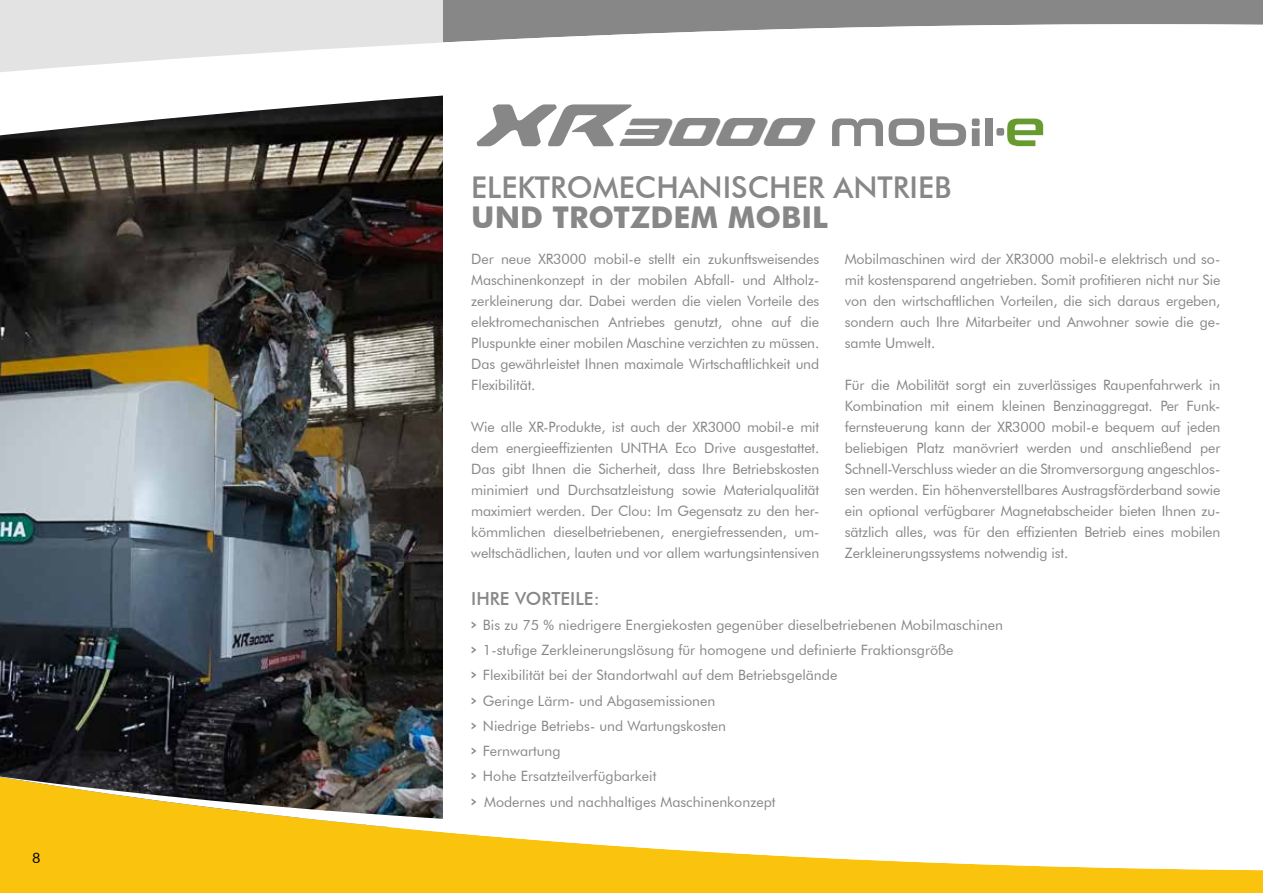
<style>
.page{position:relative;width:1263px;height:893px;background:#fff}
.page>*{position:absolute;margin:0;border:0;box-sizing:border-box;transform-origin:0 0}
.t1{font:italic 39px "Sea Dog 2001";color:#878787}
.t2{font:500 30px "Futura BT";color:#878787}
.t3{font:700 30px "Futura BT";color:#878787}
.t4{font:500 18px "Futura BT";color:#878787}
.t5{font:14.25px/21px "Futura BT";color:#878787;text-align:justify}
.t6{font:14.25px "Futura BT";color:#000}
.s1{font-size:58.5px}
.s2{font-family:"Agency FB";font-weight:700;font-size:15px}
</style>
<div class="page">
<img style="left:0;top:137px;width:443px;height:621px">
<svg style="left:0;top:758px;width:1263px;height:135px"></svg>
<svg style="left:0;top:2px;width:1263px;height:135px"></svg>
<svg style="left:832px;top:118px;width:92px;height:28px"></svg>
<svg style="left:930px;top:118px;width:36px;height:28px"></svg>
<svg style="left:972px;top:118px;width:7px;height:28px"></svg>
<div style="left:985px;top:118px;width:8px;height:28px;background:#878787"></div>
<svg style="left:996px;top:118px;width:47px;height:28px"></svg>
<p class="t6" style="left:32px;top:849px;width:10px">8</p>
<h1 class="t1" style="left:471px;top:118px;width:337px"><span class="s1">Xr</span>3000</h1>
<h2 class="t2" style="left:471px;top:169px;width:482px">ELEKTROMECHANISCHER ANTRIEB</h2>
<h2 class="t3" style="left:471px;top:199px;width:358px">UND TROTZDEM MOBIL</h2>
<p class="t5" style="left:471px;top:249px;width:349px">Der neue XR3000 mobil-e stellt ein zukunftsweisendes Maschinenkonzept in der mobilen Abfall- und Altholz&shy;zerkleinerung dar. Dabei werden die vielen Vorteile des elektromechanischen Antriebes genutzt, ohne auf die Pluspunkte einer mobilen Maschine verzichten zu müssen.<br>Das gewährleistet Ihnen maximale Wirtschaftlichkeit und Flexibilität.</p>
<p class="t5" style="left:471px;top:417px;width:349px">Wie alle XR-Produkte, ist auch der XR3000 mobil-e mit dem energieeffizienten UNTHA Eco Drive ausgestattet.<br>Das gibt Ihnen die Sicherheit, dass Ihre Betriebskosten minimiert und Durchsatzleistung sowie Materialqualität maximiert werden. Der Clou: Im Gegensatz zu den her&shy;kömmlichen dieselbetriebenen, energiefressenden, um&shy;weltschädlichen, lauten und vor allem wartungsintensiven</p>
<p class="t5" style="left:845px;top:249px;width:377px">Mobilmaschinen wird der XR3000 mobil-e elektrisch und so&shy;mit kostensparend angetrieben. Somit profitieren nicht nur Sie von den wirtschaftlichen Vorteilen, die sich daraus ergeben, sondern auch Ihre Mitarbeiter und Anwohner sowie die ge&shy;samte Umwelt.</p>
<p class="t5" style="left:845px;top:375px;width:377px">Für die Mobilität sorgt ein zuverlässiges Raupenfahrwerk in Kombination mit einem kleinen Benzinaggregat. Per Funk&shy;fernsteuerung kann der XR3000 mobil-e bequem auf jeden beliebigen Platz manövriert werden und anschließend per Schnell-Verschluss wieder an die Stromversorgung angeschlos&shy;sen werden. Ein höhenverstellbares Austragsförderband sowie ein optional verfügbarer Magnetabscheider bieten Ihnen zu&shy;sätzlich alles, was für den effizienten Betrieb eines mobilen Zerkleinerungssystems notwendig ist.</p>
<p class="t4" style="left:471px;top:587px;width:130px">IHRE VORTEILE:</p>
<p class="t5" style="left:471px;top:612px;width:533px;line-height:25.2px;text-align:left"><span class="s2">&gt;</span> Bis zu 75 % niedrigere Energiekosten gegenüber dieselbetriebenen Mobilmaschinen <span class="s2">&gt;</span> 1-stufige Zerkleinerungslösung für homogene und definierte Fraktionsgröße<br><span class="s2">&gt;</span> Flexibilität bei der Standortwahl auf dem Betriebsgelände<br><span class="s2">&gt;</span> Geringe Lärm- und Abgasemissionen<br><span class="s2">&gt;</span> Niedrige Betriebs- und Wartungskosten<br><span class="s2">&gt;</span> Fernwartung<br><span class="s2">&gt;</span> Hohe Ersatzteilverfügbarkeit<br><span class="s2">&gt;</span> Modernes und nachhaltiges Maschinenkonzept</p>
</div>
